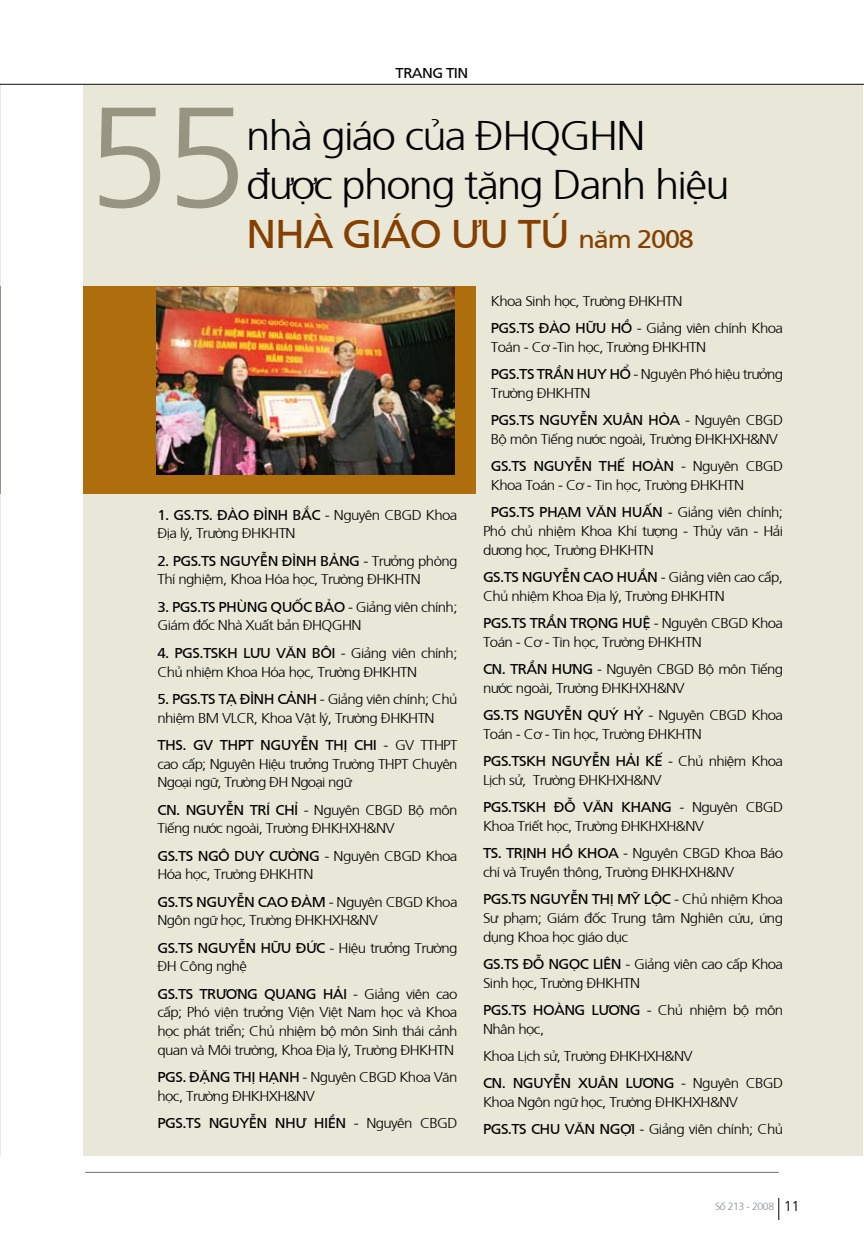
<style>
.page{position:relative;width:864px;height:1242px;background:#fff}
.page>*{position:absolute;margin:0;border:0;box-sizing:border-box;transform-origin:0 0}
.t1{font:300 41.25px/49.1px "Frutiger";letter-spacing:-.04em;color:#000;scale:1.05 1}
.t2{font:39.9px "Frutiger";letter-spacing:-.04em;color:#853f00;scale:1.05 1}
.t3{font:300 14.25px/18.8px "Frutiger";letter-spacing:-.04em;color:#000;scale:1.05 1}
.t4{font:14.25px "Frutiger";letter-spacing:-.04em;color:#000;scale:1.05 1}
.t5{font:300 10.5px "Frutiger";letter-spacing:-.04em;color:#828b92}
.s1{font-size:25.65px}
.s2{font-weight:400}
.s3{font-weight:300}
.s4{font-size:14.25px;color:#000}
</style>
<div class="page">
<div style="left:83px;top:84px;width:779px;height:1072px;background:#e8e7d8"></div>
<hr style="left:0;top:84px;width:1px;height:1072px;background:#eaeae6">
<hr style="left:0;top:286px;width:1px;height:207px;background:#989482">
<div style="left:83px;top:286px;width:392px;height:207px;background:#ae6e0d"></div>
<svg style="left:99px;top:108px;width:139px;height:100px"></svg>
<img style="left:157px;top:288px;width:297px;height:187px">
<hr style="left:0;top:84px;width:863px;height:1px;background:#0d0c0d">
<hr style="left:85px;top:1172px;width:693px;height:1px;background:#6d6f71">
<svg style="left:778px;top:1198px;width:1px;height:22px"></svg>
<p class="t4" style="left:395px;top:63px;width:71px">TRANG TIN</p>
<h1 class="t1" style="left:246px;top:108px;width:461px">nhà giáo của ĐHQGHN được phong tặng Danh hiệu</h1>
<h2 class="t2" style="left:246px;top:206px;width:428px">NHÀ GIÁO ƯU TÚ <span class="s1">NĂM 2008</span></h2>
<p class="t3" style="left:157px;top:504px;width:287px"><span class="s2">1. GS.TS. ĐÀO ĐÌNH BẮC</span> - Nguyên CBGD Khoa<br>Địa lý, Trường ĐHKHTN</p>
<p class="t3" style="left:157px;top:550px;width:287px"><span class="s2">2. PGS.TS NGUYỄN ĐÌNH BẢNG</span> - Trưởng phòng<br>Thí nghiệm, Khoa Hóa học, Trường ĐHKHTN</p>
<p class="t3" style="left:157px;top:596px;width:287px"><span class="s2">3. PGS.TS PH ÙNG QUỐC BẢO</span> - Giảng viên chính;<br>Giám đốc Nhà Xuất bản ĐHQGHN</p>
<p class="t3" style="left:157px;top:642px;width:287px"><span class="s2">4. PGS.TSKH LƯU VĂN BÔI</span> - Giảng viên chính;<br>Chủ nhiệm Khoa Hóa học, Trường ĐHKHTN</p>
<p class="t3" style="left:157px;top:688px;width:287px"><span class="s2">5. PGS.TS TẠ ĐÌNH CẢNH</span> - Giảng viên chính; Chủ nhiệm BM VLCR, Khoa Vật lý, Trường ĐHKHTN</p>
<p class="t3" style="left:157px;top:734px;width:287px;text-align:justify"><span class="s2">THS. GV THPT NGUYỄN TH Ị CH I</span> - GV TTHPT cao cấp; Nguyên Hiệu trưởng Trường THPT Chuyên Ngoại ngữ, Trường ĐH Ngoại ngữ</p>
<p class="t3" style="left:157px;top:799px;width:287px"><span class="s2">CN . NGUYỄN TRÍ CH Ỉ</span> - Nguyên CBGD Bộ môn<br>Tiếng nước ngoài, Trường ĐHKHXH&amp;NV</p>
<p class="t3" style="left:157px;top:845px;width:287px"><span class="s2">GS.TS NGÔ DUY CƯỜNG</span> - Nguyên CBGD Khoa<br>Hóa học, Trường ĐHKHTN</p>
<p class="t3" style="left:157px;top:891px;width:287px"><span class="s2">GS.TS N GUYỄN CAO ĐÀM</span> - Nguyên CBGD Khoa<br>Ngôn ngữ học, Trường ĐHKHXH&amp;NV</p>
<p class="t3" style="left:157px;top:937px;width:287px"><span class="s2">GS.TS N GUYỄN HỮU ĐỨC</span> - Hiệu trưởng Trường<br>ĐH Công nghệ</p>
<p class="t3" style="left:157px;top:983px;width:287px;text-align:justify"><span class="s2">GS.TS TRƯƠNG QUANG HẢI</span> - Giảng viên cao cấp; Phó viện trưởng Viện Việt Nam học và Khoa học phát triển; Chủ nhiệm bộ môn Sinh thái cảnh quan và Môi trường, Khoa Địa lý, Trường ĐHKHTN</p>
<p class="t3" style="left:157px;top:1067px;width:287px"><span class="s2">PGS. ĐẶNG TH Ị HẠNH</span> - Nguyên CBGD Khoa Văn học, Trường ĐHKHXH&amp;NV</p>
<p class="t4" style="left:157px;top:1113px;width:287px">PGS.TS NGUYỄN NH Ư HIỀN <span class="s3">- Nguyên CBGD</span></p>
<p class="t3" style="left:490px;top:286px;width:280px;line-height:27.3px">Khoa Sinh học, Trường ĐHKHTN<br><span class="s2">PGS.TS ĐÀO HỮU HỒ</span> - Giảng viên chính Khoa</p>
<p class="t3" style="left:490px;top:332px;width:280px;line-height:27.3px">Toán - Cơ -Tin học, Trường ĐHKHTN<br><span class="s2">PG S.TS TRẦN HUY HỔ</span> - Nguyên Phó hiệu trưởng</p>
<p class="t3" style="left:490px;top:378px;width:280px;line-height:27.3px">Trường ĐHKHTN<br><span class="s2">PGS.TS NGUYỄN XUÂN HÒA</span> - Nguyên CBGD</p>
<p class="t3" style="left:490px;top:424px;width:280px;line-height:27.3px">Bộ môn Tiếng nước ngoài, Trường ĐHKHXH&amp;NV<br><span class="s2">GS.TS NGUYỄN TH Ế HOÀN</span> - Nguyên CBGD</p>
<p class="t3" style="left:490px;top:470px;width:280px;line-height:27.3px">Khoa Toán - Cơ - Tin học, Trường ĐHKHTN<br><span class="s2">PGS.TS PHẠM VĂN HUẤN</span> - Giảng viên chính;</p>
<p class="t3" style="left:483px;top:520px;width:287px">Phó chủ nhiệm Khoa Khí tượng - Thủy văn - Hải dương học, Trường ĐHKHTN</p>
<p class="t3" style="left:483px;top:566px;width:287px"><span class="s2">GS.TS N GUYỄN CAO HUẦN</span> - Giảng viên cao cấp,<br>Chủ nhiệm Khoa Địa lý, Trường ĐHKHTN</p>
<p class="t3" style="left:483px;top:612px;width:287px"><span class="s2">PGS.TS TRẦN TRỌNG HUỆ</span> - Nguyên CBGD Khoa<br>Toán - Cơ - Tin học, Trường ĐHKHTN</p>
<p class="t3" style="left:483px;top:658px;width:287px"><span class="s2">CN . TRẦN HƯNG</span> - Nguyên CBGD Bộ môn Tiếng nước ngoài, Trường ĐHKHXH&amp;NV</p>
<p class="t3" style="left:483px;top:704px;width:287px"><span class="s2">GS.TS NGUYỄN QUÝ HỶ</span> - Nguyên CBGD Khoa<br>Toán - Cơ - Tin học, Trường ĐHKHTN</p>
<p class="t3" style="left:483px;top:750px;width:287px"><span class="s2">PGS.TSKH NGUYỄN HẢI KẾ</span> - Chủ nhiệm Khoa<br>Lịch sử, Trường ĐHKHXH&amp;NV</p>
<p class="t3" style="left:483px;top:796px;width:287px"><span class="s2">PGS.TSKH ĐỖ VĂN KHANG</span> - Nguyên CBGD<br>Khoa Triết học, Trường ĐHKHXH&amp;NV</p>
<p class="t3" style="left:483px;top:842px;width:287px"><span class="s2">TS. TRỊNH HỒ KHOA</span> - Nguyên CBGD Khoa Báo chí và Truyền thông, Trường ĐHKHXH&amp;NV</p>
<p class="t3" style="left:483px;top:888px;width:287px;text-align:justify"><span class="s2">PGS.TS NGUYỄN TH Ị MỸ LỘC</span> - Chủ nhiệm Khoa Sư phạm; Giám đốc Trung tâm Nghiên cứu, ứng dụng Khoa học giáo dục</p>
<p class="t3" style="left:483px;top:953px;width:287px"><span class="s2">GS.TS ĐỖ NGỌC LIÊN</span> - Giảng viên cao cấp Khoa<br>Sinh học, Trường ĐHKHTN</p>
<p class="t3" style="left:483px;top:999px;width:287px"><span class="s2">PGS.TS HOÀNG LƯƠNG</span> - Chủ nhiệm bộ môn<br>Nhân học,</p>
<p class="t3" style="left:483px;top:1041px;width:287px;line-height:27.3px">Khoa Lịch sử, Trường ĐHKHXH&amp;NV<br><span class="s2">CN . NGUYỄN XUÂN LƯƠNG</span> - Nguyên CBGD</p>
<p class="t3" style="left:483px;top:1087px;width:287px;line-height:27.3px">Khoa Ngôn ngữ học, Trường ĐHKHXH&amp;NV<br><span class="s2">PGS.TS CH U VĂN NGỢI</span> - Giảng viên chính; Chủ</p>
<p class="t5" style="left:714px;top:1198px;width:86px">Số 213 - 2008 <span class="s4">11</span></p>
</div>
